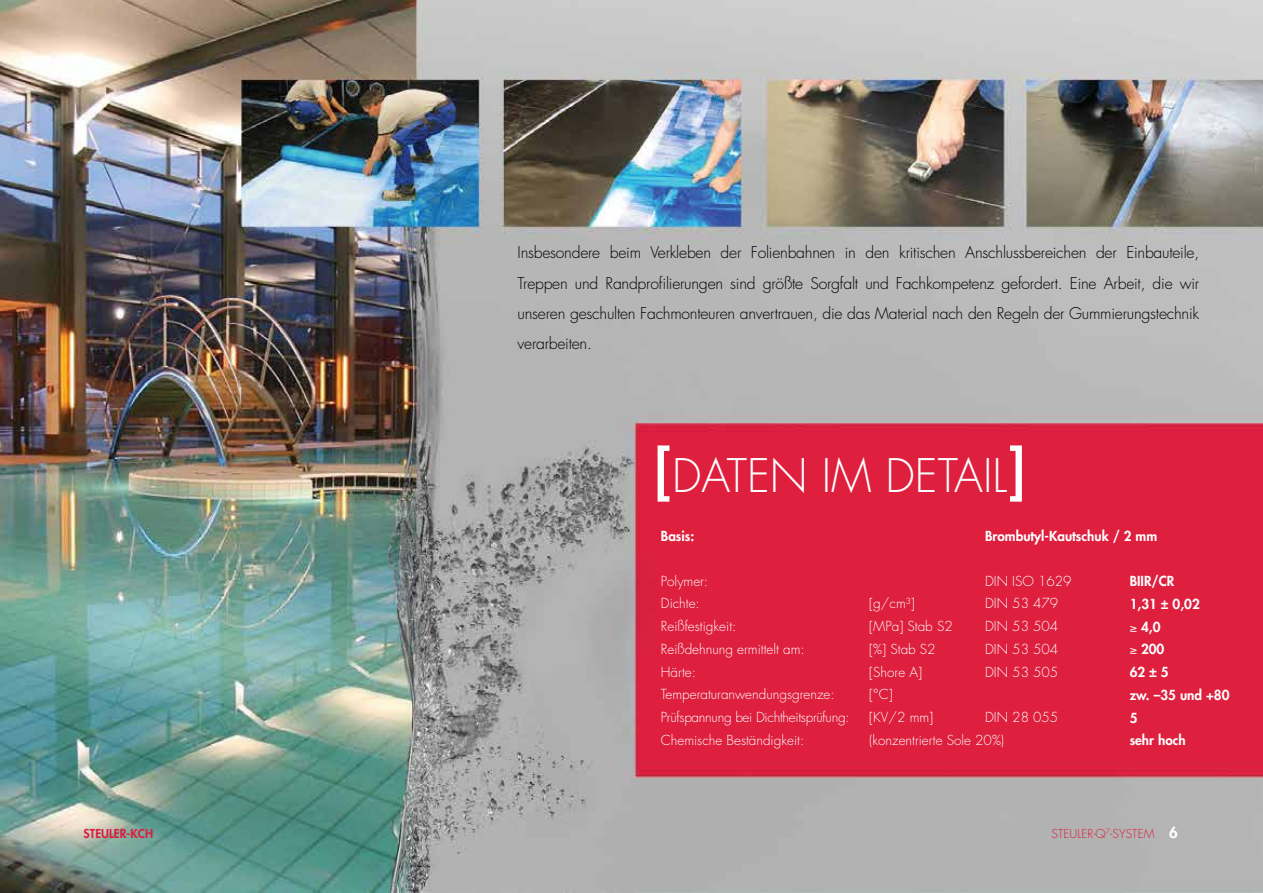
<style>
.page{position:relative;width:1263px;height:893px;background:#fff}
.page>*{position:absolute;margin:0;border:0;box-sizing:border-box;transform-origin:0 0}
.t1{font:300 45px "Futura";color:#fff}
.t2{font:300 15.75px/30px "Futura";letter-spacing:-.015em;color:#000;text-align:justify}
.t3{font:300 13.5px "Futura";color:#fff}
.t4{font:800 13.5px "Futura";color:#fff}
.t5{font:300 13.5px "Futura";letter-spacing:-.02em;color:#fff}
.t6{font:300 12px "Futura";color:#da1f3d}
.t7{font:800 12px "Futura";color:#da1f3d}
.s1{font-weight:800;font-size:60px}
.s2{font-weight:800;font-size:15px;color:#fff}
</style>
<div class="page">
<img style="left:0;top:0;width:1263px;height:893px">
<p class="t2" style="left:518px;top:238px;width:683px">Insbesondere beim Verkleben der Folienbahnen in den kritischen Anschlussbereichen der Einbauteile, Treppen und Randprofilierungen sind größte Sorgfalt und Fachkompetenz gefordert. Eine Arbeit, die wir unseren geschulten Fachmonteuren anvertrauen, die das Material nach den Regeln der Gummierungstechnik verarbeiten.</p>
<h1 class="t1" style="left:655px;top:446px;width:371px"><span class="s1">[</span>DATEN IM DETAIL<span class="s1">]</span></h1>
<p class="t4" style="left:661px;top:526px;width:35px">Basis:</p>
<p class="t4" style="left:985px;top:526px;width:174px">Brombutyl-Kautschuk / 2 mm</p>
<p class="t3" style="left:661px;top:572px;width:49px">Polymer:</p>
<p class="t3" style="left:985px;top:572px;width:88px">DIN ISO 1629</p>
<p class="t4" style="left:1130px;top:572px;width:46px">BIIR/CR</p>
<p class="t3" style="left:661px;top:595px;width:40px">Dichte:</p>
<p class="t3" style="left:869px;top:595px;width:47px">[g/cm³]</p>
<p class="t3" style="left:985px;top:595px;width:75px">DIN 53 479</p>
<p class="t4" style="left:1130px;top:595px;width:72px">1,31 ± 0,02</p>
<p class="t3" style="left:661px;top:618px;width:77px">Reißfestigkeit:</p>
<p class="t3" style="left:869px;top:618px;width:85px">[MPa] Stab S2</p>
<p class="t3" style="left:985px;top:618px;width:75px">DIN 53 504</p>
<p class="t4" style="left:1130px;top:618px;width:32px">≥ 4,0</p>
<p class="t3" style="left:661px;top:640px;width:145px">Reißdehnung ermittelt am:</p>
<p class="t3" style="left:869px;top:640px;width:68px">[%] Stab S2</p>
<p class="t3" style="left:985px;top:640px;width:75px">DIN 53 504</p>
<p class="t4" style="left:1130px;top:640px;width:36px">≥ 200</p>
<p class="t3" style="left:661px;top:663px;width:37px">Härte:</p>
<p class="t3" style="left:869px;top:663px;width:54px">[Shore A]</p>
<p class="t3" style="left:985px;top:663px;width:75px">DIN 53 505</p>
<p class="t4" style="left:1130px;top:663px;width:41px">62 ± 5</p>
<p class="t3" style="left:661px;top:686px;width:175px">Temperaturanwendungsgrenze:</p>
<p class="t3" style="left:869px;top:686px;width:25px">[°C]</p>
<p class="t4" style="left:1130px;top:686px;width:101px">zw. –35 und +80</p>
<p class="t5" style="left:661px;top:709px;width:190px">Prüfspannung bei Dichtheitsprüfung:</p>
<p class="t3" style="left:869px;top:709px;width:66px">[KV/2 mm]</p>
<p class="t3" style="left:985px;top:709px;width:75px">DIN 28 055</p>
<p class="t4" style="left:1130px;top:709px;width:9px">5</p>
<p class="t3" style="left:661px;top:731px;width:145px">Chemische Beständigkeit:</p>
<p class="t3" style="left:869px;top:731px;width:136px">(konzentrierte Sole 20%)</p>
<p class="t4" style="left:1130px;top:731px;width:58px">sehr hoch</p>
<p class="t7" style="left:84px;top:825px;width:71px">STEULER-KCH</p>
<p class="t6" style="left:1051px;top:826px;width:128px">STEULER-Q<sup>7</sup>-SYSTEM <span class="s2">6</span></p>
</div>
